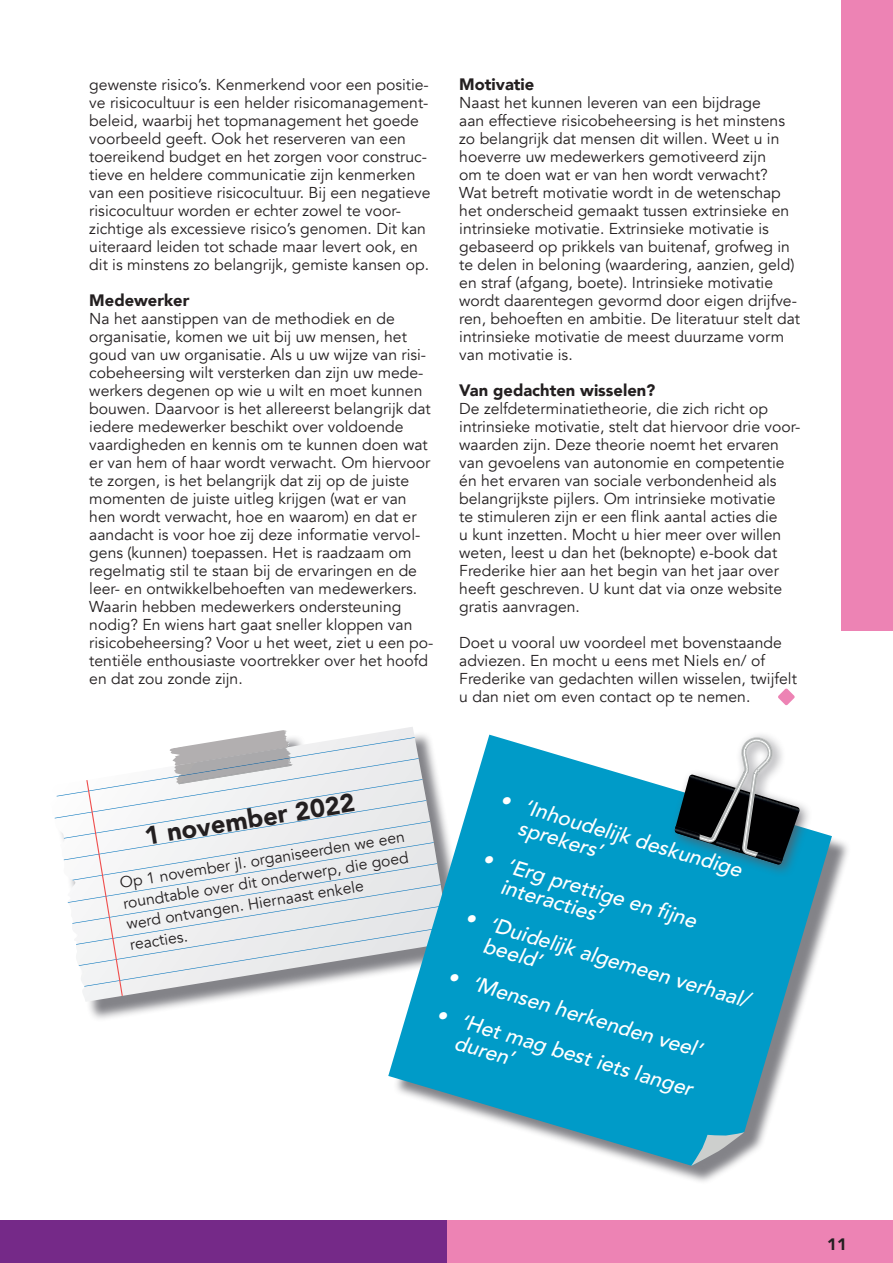
<style>
.page{position:relative;width:893px;height:1263px;background:#fff}
.page>*{position:absolute;margin:0;border:0;box-sizing:border-box;transform-origin:0 0}
.t1{font:900 25.5px "Avenir";color:#231f20}
.t2{font:italic 500 21px/21.3px "Avenir";color:#fff}
.t3{font:900 16.5px "Avenir";color:#231f20}
.t4{font:15.75px/18px "Avenir";color:#231f20}
</style>
<div class="page">
<svg style="left:778px;top:688px;width:17px;height:17px"></svg>
<div style="left:842px;top:0;width:51px;height:630px;background:#ed83b4"></div>
<div style="left:55px;top:731px;width:417px;height:291px;background:#5a5a61;opacity:.75"></div>
<svg style="left:55px;top:727px;width:397px;height:276px"></svg>
<img style="left:284px;top:731px;width:6px;height:21px">
<div style="left:393px;top:739px;width:458px;height:446px;background:#5a5a61;opacity:.75"></div>
<svg style="left:388px;top:735px;width:444px;height:431px;fill:#009bc8"></svg>
<div style="left:669px;top:731px;width:144px;height:147px;background:#5a5a61;opacity:.75"></div>
<svg style="left:675px;top:737px;width:125px;height:128px"></svg>
<svg style="left:691px;top:1132px;width:53px;height:34px"></svg>
<div style="left:443px;top:1220px;width:450px;height:43px;background:#ed83b4"></div>
<div style="left:0;top:1220px;width:446px;height:43px;background:#752988"></div>
<hr style="left:0;top:1220px;width:1px;height:43px;background:#8bc63e">
<p class="t4" style="left:89px;top:76px;width:343px">gewenste risico’s. Kenmerkend voor een positie&shy;ve risicocultuur is een helder risicomanagement&shy;beleid, waarbij het topmanagement het goede voorbeeld geeft. Ook het reserveren van een toereikend budget en het zorgen voor construc&shy;tieve en heldere communicatie zijn kenmerken van een positieve risicocultuur. Bij een negatieve risicocultuur worden er echter zowel te voor&shy;zichtige als excessieve risico’s genomen. Dit kan uiteraard leiden tot schade maar levert ook, en dit is minstens zo belangrijk, gemiste kansen op.</p>
<p class="t3" style="left:89px;top:286px;width:102px">Medewerker</p>
<p class="t4" style="left:89px;top:310px;width:346px">Na het aanstippen van de methodiek en de organisatie, komen we uit bij uw mensen, het goud van uw organisatie. Als u uw wijze van risi&shy;cobeheersing wilt versterken dan zijn uw mede&shy;werkers degenen op wie u wilt en moet kunnen bouwen. Daarvoor is het allereerst belangrijk dat iedere medewerker beschikt over voldoende vaardigheden en kennis om te kunnen doen wat er van hem of haar wordt verwacht. Om hiervoor te zorgen, is het belangrijk dat zij op de juiste momenten de juiste uitleg krijgen (wat er van hen wordt verwacht, hoe en waarom) en dat er aandacht is voor hoe zij deze informatie vervol&shy;gens (kunnen) toepassen. Het is raadzaam om regelmatig stil te staan bij de ervaringen en de leer- en ontwikkelbehoeften van medewerkers.<br>Waarin hebben medewerkers ondersteuning nodig? En wiens hart gaat sneller kloppen van risicobeheersing? Voor u het weet, ziet u een po&shy;tentiële enthousiaste voortrekker over het hoofd en dat zou zonde zijn.</p>
<p class="t3" style="left:459px;top:70px;width:77px">Motivatie</p>
<p class="t4" style="left:459px;top:94px;width:342px">Naast het kunnen leveren van een bijdrage<br>aan effectieve risicobeheersing is het minstens zo belangrijk dat mensen dit willen. Weet u in hoeverre uw medewerkers gemotiveerd zijn<br>om te doen wat er van hen wordt verwacht?<br>Wat betreft motivatie wordt in de wetenschap het onderscheid gemaakt tussen extrinsieke en intrinsieke motivatie. Extrinsieke motivatie is gebaseerd op prikkels van buitenaf, grofweg in te delen in beloning (waardering, aanzien, geld) en straf (afgang, boete). Intrinsieke motivatie wordt daarentegen gevormd door eigen drijfve&shy;ren, behoeften en ambitie. De literatuur stelt dat intrinsieke motivatie de meest duurzame vorm van motivatie is.</p>
<p class="t3" style="left:459px;top:376px;width:198px">Van gedachten wisselen?</p>
<p class="t4" style="left:459px;top:400px;width:343px">De zelfdeterminatietheorie, die zich richt op intrinsieke motivatie, stelt dat hiervoor drie voor&shy;waarden zijn. Deze theorie noemt het ervaren van gevoelens van autonomie en competentie én het ervaren van sociale verbondenheid als belangrijkste pijlers. Om intrinsieke motivatie<br>te stimuleren zijn er een flink aantal acties die<br>u kunt inzetten. Mocht u hier meer over willen weten, leest u dan het (beknopte) e-book dat Frederike hier aan het begin van het jaar over heeft geschreven. U kunt dat via onze website gratis aanvragen.</p>
<p class="t4" style="left:459px;top:634px;width:339px">Doet u vooral uw voordeel met bovenstaande adviezen. En mocht u eens met Niels en/ of Frederike van gedachten willen wisselen, twijfelt u dan niet om even contact op te nemen.</p>
<h1 class="t1" style="left:141px;top:814px;width:214px;rotate:-9deg">1 november 2022</h1>
<h2 class="t2" style="left:527px;top:797px;width:228px;text-indent:-25px;rotate:16deg">• ‘Inhoudelijk deskundige sprekers’</h2>
<p class="t4" style="left:118px;top:872px;width:291px;line-height:21.1px;rotate:-9deg">Op 1 november jl. organiseerden we een roundtable over dit onderwerp, die goed werd ontvangen. Hiernaast enkele reacties.</p>
<h2 class="t2" style="left:510px;top:856px;width:198px;text-indent:-25px;rotate:16deg">• ‘Erg prettige en fi jne interacties’</h2>
<h2 class="t2" style="left:492px;top:915px;width:272px;text-indent:-25px;rotate:16deg">• ‘Duidelijk algemeen verhaal/ beeld’</h2>
<h2 class="t2" style="left:451px;top:967px;width:266px;rotate:16deg">• ‘Mensen herkenden veel’</h2>
<h2 class="t2" style="left:464px;top:1012px;width:243px;line-height:20.9px;text-indent:-25px;rotate:16deg">• ‘Het mag best iets langer duren’</h2>
<p class="t3" style="left:827px;top:1230px;width:21px">11</p>
</div>
